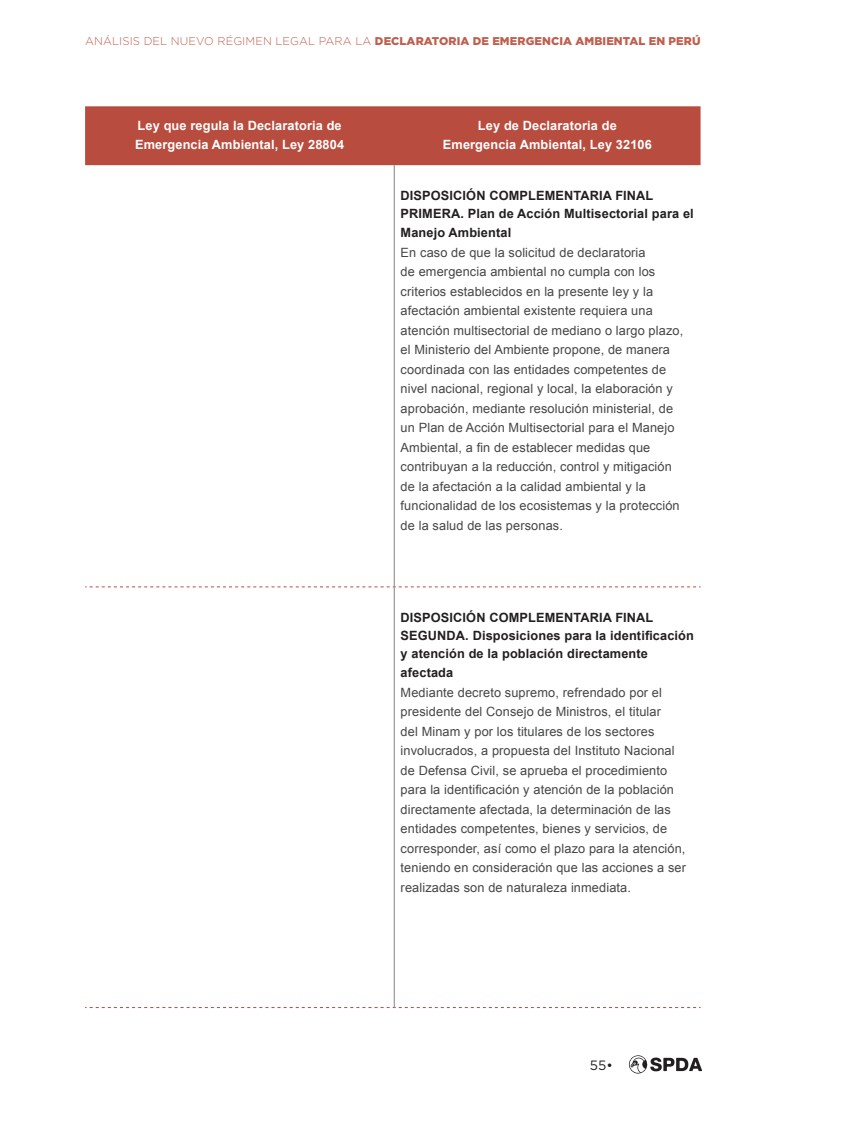
<style>
.page{position:relative;width:851px;height:1127px;background:#fff}
.page>*{position:absolute;margin:0;border:0;box-sizing:border-box;transform-origin:0 0}
.t1{font:13.5px "Gotham";color:#231f20}
.t2{font:12.75px/19.5px "Arial";letter-spacing:.01em;color:#454647}
.t3{font:700 12.75px/18px "Arial";letter-spacing:.01em;color:#231f20}
.t4{font:700 12.75px/19.5px "Arial";letter-spacing:.01em;color:#fff}
.t5{font:900 11.25px "Gotham";letter-spacing:.01em;color:#c05f4e}
.s1{font-weight:300}
</style>
<div class="page">
<svg style="left:628px;top:1055px;width:74px;height:19px"></svg>
<div style="left:85px;top:106px;width:615px;height:59px;background:#b84d3f"></div>
<hr style="left:394px;top:165px;width:1px;height:421px;background:#808285">
<hr style="left:394px;top:587px;width:1px;height:420px;background:#808285">
<svg style="left:85px;top:586px;width:615px;height:1px"></svg>
<svg style="left:85px;top:1007px;width:615px;height:1px"></svg>
<p class="t5" style="left:85px;top:33px;width:617px"><span class="s1">ANÁLISIS DEL NUEVO RÉGIMEN LEGAL PARA LA</span> DECLARATORIA DE EMERGENCIA AMBIENTAL EN PERÚ</p>
<p class="t4" style="left:135px;top:116px;width:210px">Ley que regula la Declaratoria de<br>Emergencia Ambiental, Ley 28804</p>
<p class="t4" style="left:443px;top:116px;width:210px;text-align:center">Ley de Declaratoria de<br>Emergencia Ambiental, Ley 32106</p>
<p class="t3" style="left:400px;top:187px;width:294px">DISPOSICIÓN COMPLEMENTARIA FINAL<br>PRIMERA. Plan de Acción Multisectorial para el</p>
<p class="t3" style="left:400px;top:224px;width:112px">Manejo Ambiental</p>
<p class="t2" style="left:400px;top:242px;width:284px">En caso de que la solicitud de declaratoria<br>de emergencia ambiental no cumpla con los criterios establecidos en la presente ley y la afectación ambiental existente requiera una atención multisectorial de mediano o largo plazo, el Ministerio del Ambiente propone, de manera coordinada con las entidades competentes de nivel nacional, regional y local, la elaboración y aprobación, mediante resolución ministerial, de un Plan de Acción Multisectorial para el Manejo Ambiental, a fin de establecer medidas que contribuyan a la reducción, control y mitigación de la afectación a la calidad ambiental y la funcionalidad de los ecosistemas y la protección de la salud de las personas.</p>
<p class="t3" style="left:400px;top:608px;width:295px">DISPOSICIÓN COMPLEMENTARIA FINAL<br>SEGUNDA. Disposiciones para la identificación y atención de la población directamente</p>
<p class="t3" style="left:400px;top:664px;width:54px">afectada</p>
<p class="t2" style="left:400px;top:682px;width:287px">Mediante decreto supremo, refrendado por el presidente del Consejo de Ministros, el titular<br>del Minam y por los titulares de los sectores involucrados, a propuesta del Instituto Nacional de Defensa Civil, se aprueba el procedimiento para la identificación y atención de la población directamente afectada, la determinación de las entidades competentes, bienes y servicios, de corresponder, así como el plazo para la atención, teniendo en consideración que las acciones a ser realizadas son de naturaleza inmediata.</p>
<p class="t1" style="left:589px;top:1056px;width:24px">55•</p>
</div>
